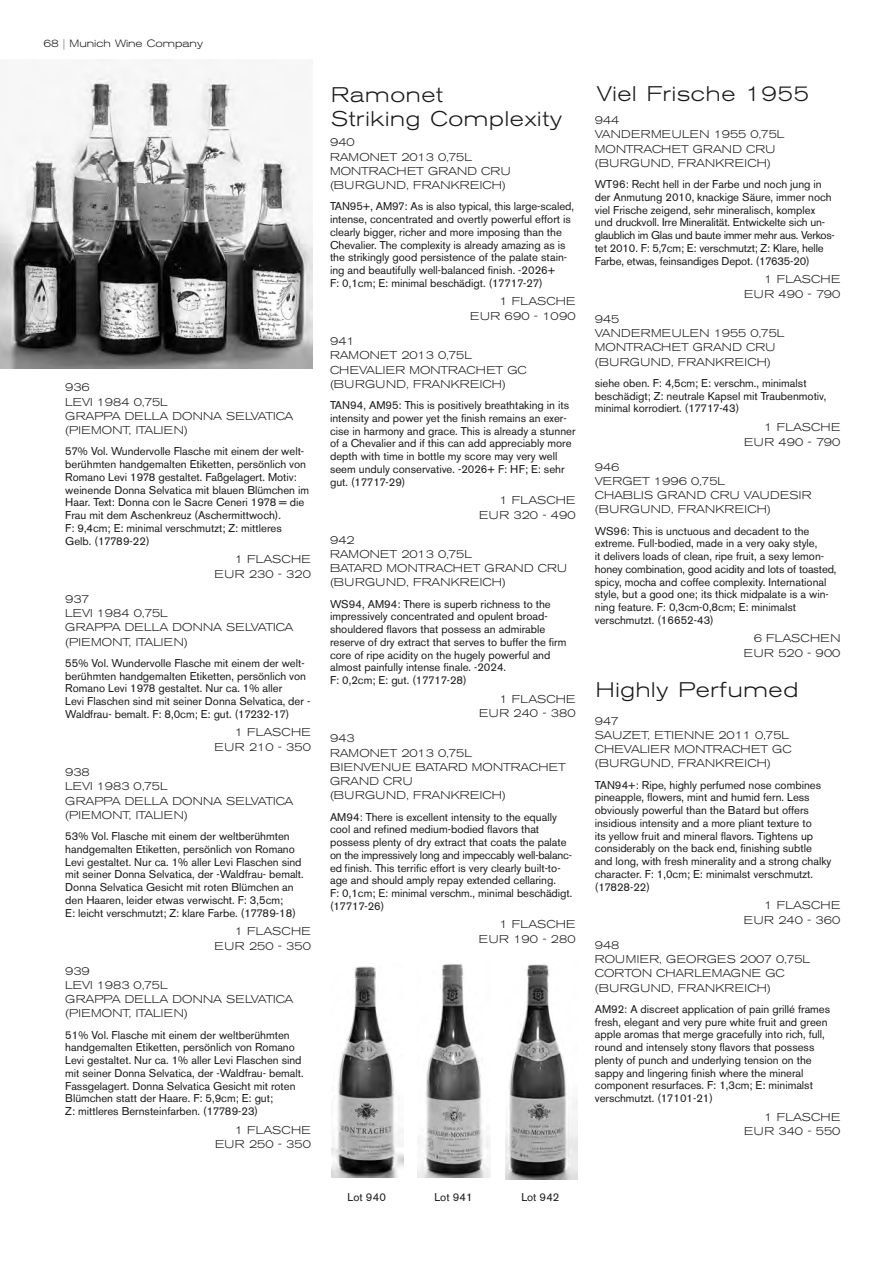
<style>
.page{position:relative;width:893px;height:1263px;background:#fff}
.page>*{position:absolute;margin:0;border:0;box-sizing:border-box;transform-origin:0 0}
.t1{font:300 expanded 21px/24px "Akzidenz Grotesk BE";letter-spacing:.035em;color:#191919}
.t2{font:11.25px/12.8px "Akzidenz Grotesk BE";color:#191919}
.t3{font:300 expanded 11.25px/14.2px "Akzidenz Grotesk BE";letter-spacing:.015em;color:#191919;text-align:right}
.t4{font:300 expanded 11.25px/14.2px "Akzidenz Grotesk BE";letter-spacing:-.005em;color:#191919}
.t5{font:300 expanded 10.5px "Akzidenz Grotesk BE";color:#191919}
.s1{color:#757575}
</style>
<div class="page">
<img style="left:332px;top:966px;width:72px;height:212px">
<img style="left:418px;top:964px;width:72px;height:214px">
<img style="left:505px;top:964px;width:72px;height:215px">
<img style="left:0;top:60px;width:312px;height:309px">
<p class="t5" style="left:43px;top:40px;width:161px">68 <span class="s1">|</span> Munich Wine Company</p>
<p class="t4" style="left:65px;top:381px;width:230px">936<br>LEVI 1984 0,75L<br>GRAPPA DELLA DONNA SELVATICA (PIEMONT, ITALIEN)</p>
<p class="t2" style="left:65px;top:446px;width:245px">57% Vol. Wundervolle Flasche mit einem der welt&shy;berühmten handgemalten Etiketten, persönlich von Romano Levi 1978 gestaltet. Faßgelagert. Motiv: weinende Donna Selvatica mit blauen Blümchen im Haar. Text: Donna con le Sacre Ceneri 1978 = die Frau mit dem Aschenkreuz (Aschermittwoch).<br>F: 9,4cm; E: minimal verschmutzt; Z: mittleres Gelb. (17789-22)</p>
<p class="t3" style="left:215px;top:553px;width:98px;line-height:14.7px">1 FLASCHE<br>EUR 230 - 320</p>
<p class="t4" style="left:65px;top:593px;width:230px">937<br>LEVI 1984 0,75L<br>GRAPPA DELLA DONNA SELVATICA (PIEMONT, ITALIEN)</p>
<p class="t2" style="left:65px;top:658px;width:247px">55% Vol. Wundervolle Flasche mit einem der welt&shy;berühmten handgemalten Etiketten, persönlich von Romano Levi 1978 gestaltet. Nur ca. 1% aller<br>Levi Flaschen sind mit seiner Donna Selvatica, der - Waldfrau- bemalt. F: 8,0cm; E: gut. (17232-17)</p>
<p class="t3" style="left:215px;top:726px;width:98px;line-height:14.7px">1 FLASCHE<br>EUR 210 - 350</p>
<p class="t4" style="left:65px;top:766px;width:230px">938<br>LEVI 1983 0,75L<br>GRAPPA DELLA DONNA SELVATICA (PIEMONT, ITALIEN)</p>
<p class="t2" style="left:65px;top:831px;width:240px">53% Vol. Flasche mit einem der weltberühmten handgemalten Etiketten, persönlich von Romano Levi gestaltet. Nur ca. 1% aller Levi Flaschen sind mit seiner Donna Selvatica, der -Waldfrau- bemalt.<br>Donna Selvatica Gesicht mit roten Blümchen an den Haaren, leider etwas verwischt. F: 3,5cm;<br>E: leicht verschmutzt; Z: klare Farbe. (17789-18)</p>
<p class="t3" style="left:215px;top:925px;width:98px;line-height:14.7px">1 FLASCHE<br>EUR 250 - 350</p>
<p class="t4" style="left:65px;top:964px;width:230px">939<br>LEVI 1983 0,75L<br>GRAPPA DELLA DONNA SELVATICA (PIEMONT, ITALIEN)</p>
<p class="t2" style="left:65px;top:1029px;width:240px">51% Vol. Flasche mit einem der weltberühmten handgemalten Etiketten, persönlich von Romano Levi gestaltet. Nur ca. 1% aller Levi Flaschen sind mit seiner Donna Selvatica, der -Waldfrau- bemalt.<br>Fassgelagert. Donna Selvatica Gesicht mit roten Blümchen statt der Haare. F: 5,9cm; E: gut;<br>Z: mittleres Bernsteinfarben. (17789-23)</p>
<p class="t3" style="left:215px;top:1123px;width:97px;line-height:14.7px">1 FLASCHE<br>EUR 250 - 350</p>
<h1 class="t1" style="left:331px;top:85px;width:232px">Ramonet<br>Striking Complexity</h1>
<p class="t3" style="left:330px;top:136px;width:182px;text-align:left">940<br>RAMONET 2013 0,75L<br>MONTRACHET GRAND CRU (BURGUND, FRANKREICH)</p>
<p class="t2" style="left:330px;top:201px;width:245px">TAN95+, AM97: As is also typical, this large-scaled, intense, concentrated and overtly powerful effort is clearly bigger, richer and more imposing than the Chevalier. The complexity is already amazing as is the strikingly good persistence of the palate stain - ing and beautifully well-balanced finish. -2026+<br>F: 0,1cm; E: minimal beschädigt. (17717-27)</p>
<p class="t3" style="left:470px;top:295px;width:107px;line-height:14.7px">1 FLASCHE<br>EUR 690 - 1090</p>
<p class="t3" style="left:330px;top:335px;width:198px;text-align:left">941<br>RAMONET 2013 0,75L<br>CHEVALIER MONTRACHET GC (BURGUND, FRANKREICH)</p>
<p class="t2" style="left:330px;top:400px;width:247px">TAN94, AM95: This is positively breathtaking in its intensity and power yet the finish remains an exer&shy;cise in harmony and grace. This is already a stunner of a Chevalier and if this can add appreciably more depth with time in bottle my score may very well seem unduly conservative. -2026+ F: HF; E: sehr gut. (17717-29)</p>
<p class="t3" style="left:479px;top:494px;width:98px;line-height:14.7px">1 FLASCHE<br>EUR 320 - 490</p>
<p class="t3" style="left:330px;top:534px;width:239px;text-align:left">942<br>RAMONET 2013 0,75L<br>BATARD MONTRACHET GRAND CRU (BURGUND, FRANKREICH)</p>
<p class="t2" style="left:330px;top:599px;width:238px">WS94, AM94: There is superb richness to the impressively concentrated and opulent broad&shy;shouldered flavors that possess an admirable reserve of dry extract that serves to buffer the firm core of ripe acidity on the hugely powerful and almost painfully intense finale. -2024.<br>F: 0,2cm; E: gut. (17717-28)</p>
<p class="t3" style="left:479px;top:692px;width:98px;line-height:14.7px">1 FLASCHE<br>EUR 240 - 380</p>
<p class="t3" style="left:330px;top:732px;width:237px;text-align:left">943<br>RAMONET 2013 0,75L<br>BIENVENUE BATARD MONTRACHET<br>GRAND CRU<br>(BURGUND, FRANKREICH)</p>
<p class="t2" style="left:330px;top:811px;width:244px">AM94: There is excellent intensity to the equally cool and refined medium-bodied flavors that possess plenty of dry extract that coats the palate on the impressively long and impeccably well-balanc&shy;ed finish. This terrific effort is very clearly built-to&shy;age and should amply repay extended cellaring.<br>F: 0,1cm; E: minimal verschm., minimal beschädigt. (17717-26)</p>
<p class="t3" style="left:479px;top:918px;width:98px;line-height:14.7px">1 FLASCHE<br>EUR 190 - 280</p>
<h1 class="t1" style="left:597px;top:84px;width:214px">Viel Frische 1955</h1>
<p class="t3" style="left:595px;top:114px;width:191px;text-align:left">944<br>VANDERMEULEN 1955 0,75L<br>MONTRACHET GRAND CRU (BURGUND, FRANKREICH)</p>
<p class="t2" style="left:595px;top:179px;width:242px">WT96: Recht hell in der Farbe und noch jung in der Anmutung 2010, knackige Säure, immer noch viel Frische zeigend, sehr mineralisch, komplex und druckvoll. Irre Mineralität. Entwickelte sich un - glaublich im Glas und baute immer mehr aus. Verkos - tet 2010. F: 5,7cm; E: verschmutzt; Z: Klare, helle Farbe, etwas, feinsandiges Depot. (17635-20)</p>
<p class="t3" style="left:744px;top:273px;width:98px;line-height:14.7px">1 FLASCHE<br>EUR 490 - 790</p>
<p class="t3" style="left:595px;top:313px;width:191px;text-align:left">945<br>VANDERMEULEN 1955 0,75L<br>MONTRACHET GRAND CRU (BURGUND, FRANKREICH)</p>
<p class="t2" style="left:595px;top:378px;width:233px">siehe oben. F: 4,5cm; E: verschm., minimalst beschädigt; Z: neutrale Kapsel mit Traubenmotiv, minimal korrodiert. (17717-43)</p>
<p class="t3" style="left:744px;top:421px;width:98px;line-height:14.7px">1 FLASCHE<br>EUR 490 - 790</p>
<p class="t3" style="left:595px;top:460px;width:218px;text-align:left">946<br>VERGET 1996 0,75L<br>CHABLIS GRAND CRU VAUDESIR (BURGUND, FRANKREICH)</p>
<p class="t2" style="left:595px;top:525px;width:243px">WS96: This is unctuous and decadent to the extreme. Full-bodied, made in a very oaky style,<br>it delivers loads of clean, ripe fruit, a sexy lemon&shy;honey combination, good acidity and lots of toasted, spicy, mocha and coffee complexity. International style, but a good one; its thick midpalate is a win - ning feature. F: 0,3cm-0,8cm; E: minimalst verschmutzt. (16652-43)</p>
<p class="t3" style="left:744px;top:632px;width:98px;line-height:14.7px">6 FLASCHEN<br>EUR 520 - 900</p>
<h1 class="t1" style="left:596px;top:679px;width:204px">Highly Perfumed</h1>
<p class="t3" style="left:595px;top:714px;width:198px;text-align:left">947<br>SAUZET, ETIENNE 2011 0,75L<br>CHEVALIER MONTRACHET GC (BURGUND, FRANKREICH)</p>
<p class="t2" style="left:595px;top:779px;width:238px">TAN94+: Ripe, highly perfumed nose combines pineapple, flowers, mint and humid fern. Less obviously powerful than the Batard but offers insidious intensity and a more pliant texture to<br>its yellow fruit and mineral flavors. Tightens up considerably on the back end, finishing subtle and long, with fresh minerality and a strong chalky character. F: 1,0cm; E: minimalst verschmutzt. (17828-22)</p>
<p class="t3" style="left:744px;top:899px;width:98px;line-height:14.7px">1 FLASCHE<br>EUR 240 - 360</p>
<p class="t3" style="left:595px;top:939px;width:217px;text-align:left">948<br>ROUMIER, GEORGES 2007 0,75L<br>CORTON CHARLEMAGNE GC (BURGUND, FRANKREICH)</p>
<p class="t2" style="left:595px;top:1004px;width:237px">AM92: A discreet application of pain grillé frames fresh, elegant and very pure white fruit and green apple aromas that merge gracefully into rich, full, round and intensely stony flavors that possess plenty of punch and underlying tension on the sappy and lingering finish where the mineral component resurfaces. F: 1,3cm; E: minimalst verschmutzt. (17101-21)</p>
<p class="t3" style="left:744px;top:1110px;width:98px;line-height:14.7px">1 FLASCHE<br>EUR 340 - 550</p>
<p class="t2" style="left:348px;top:1192px;width:40px">Lot 940</p>
<p class="t2" style="left:434px;top:1192px;width:40px">Lot 941</p>
<p class="t2" style="left:521px;top:1192px;width:40px">Lot 942</p>
</div>
